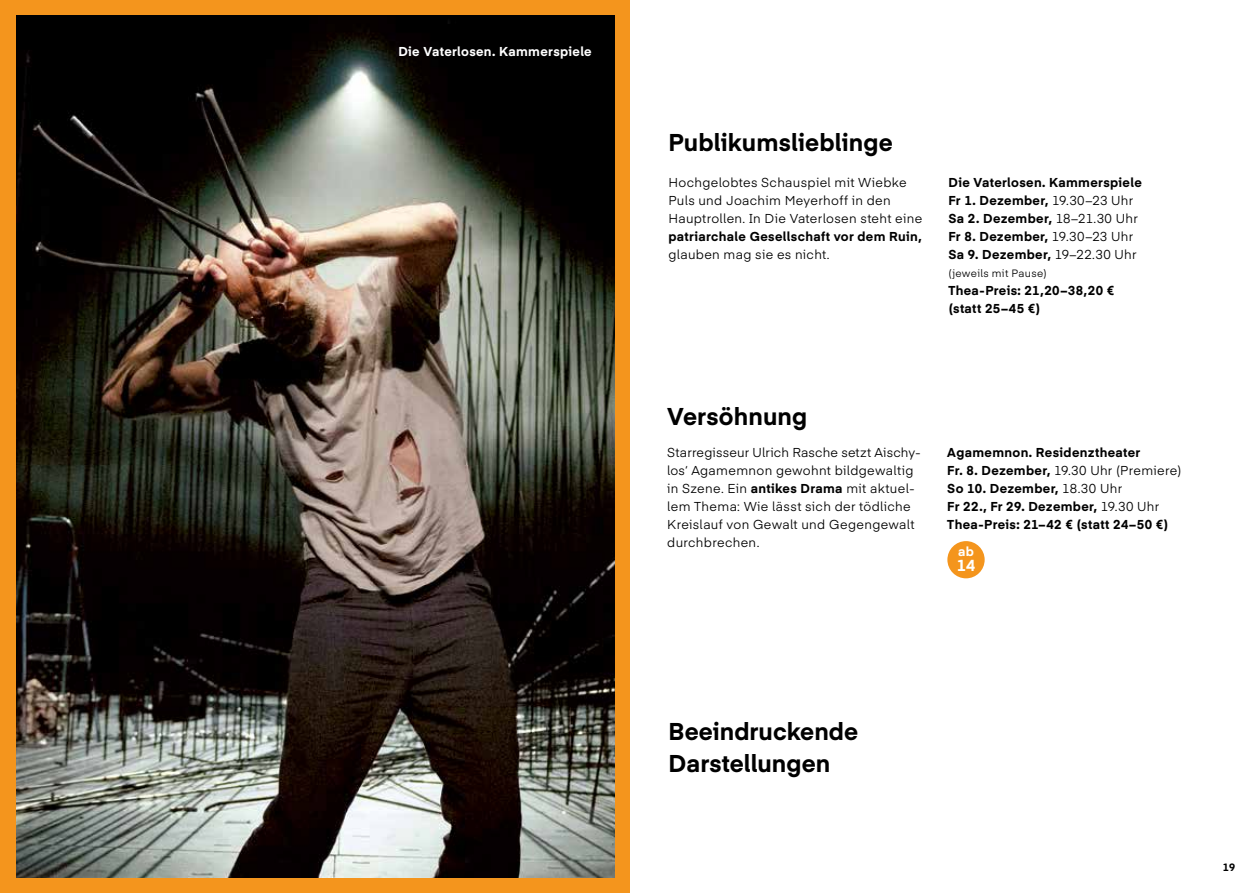
<style>
.page{position:relative;width:1259px;height:893px;background:#fff}
.page>*{position:absolute;margin:0;border:0;box-sizing:border-box;transform-origin:0 0}
.t1{font:700 24px/31.5px "Eina 04";letter-spacing:.005em;color:#000}
.t2{font:700 15.75px "Eina 04";color:#fff}
.t3{font:700 12.75px/18px "Eina 04";letter-spacing:.025em;color:#000}
.t4{font:12.75px/18px "Eina 04";letter-spacing:.025em;color:#000}
.t5{font:700 12.75px "Eina 04";letter-spacing:.025em;color:#fff}
.t6{font:10.5px "Eina 04";letter-spacing:.03em;color:#000}
.t7{font:700 10.5px "Eina 04";color:#000}
.s1{font-weight:400}
.s2{font-weight:700}
</style>
<div class="page">
<div style="left:947px;top:541px;width:37px;height:37px;background:#f4951d;border-radius:50%"></div>
<img style="left:15px;top:15px;width:600px;height:863px">
<div style="left:0;top:0;width:15px;height:893px;background:#f4951d"></div>
<div style="left:11px;top:878px;width:607px;height:15px;background:#f4951d"></div>
<div style="left:615px;top:0;width:15px;height:893px;background:#f4951d"></div>
<div style="left:11px;top:0;width:607px;height:15px;background:#f4951d"></div>
<p class="t5" style="left:398px;top:42px;width:195px">Die Vaterlosen. Kammerspiele</p>
<h1 class="t1" style="left:668px;top:125px;width:226px">Publikumslieblinge</h1>
<p class="t4" style="left:668px;top:172px;width:255px">Hochgelobtes Schauspiel mit Wiebke<br>Puls und Joachim Meyerhoff in den<br>Hauptrollen. In Die Vaterlosen steht eine</p>
<p class="t3" style="left:668px;top:226px;width:255px">patriarchale Gesellschaft vor dem Ruin,</p>
<p class="t4" style="left:668px;top:244px;width:163px">glauben mag sie es nicht.</p>
<p class="t3" style="left:948px;top:172px;width:195px">Die Vaterlosen. Kammerspiele<br>Fr 1. Dezember, <span class="s1">19.30–23 Uhr<br></span>Sa 2. Dezember, <span class="s1">18–21.30 Uhr<br></span>Fr 8. Dezember, <span class="s1">19.30–23 Uhr<br></span>Sa 9. Dezember, <span class="s1">19–22.30 Uhr</span></p>
<p class="t6" style="left:948px;top:265px;width:100px">(jeweils mit Pause)</p>
<p class="t3" style="left:948px;top:280px;width:167px">Thea-Preis: 21,20–38,20 € (statt 25–45 €)</p>
<h1 class="t1" style="left:667px;top:399px;width:141px">Versöhnung</h1>
<p class="t4" style="left:667px;top:442px;width:255px">Starregisseur Ulrich Rasche setzt Aischy&shy;los‘ Agamemnon gewohnt bildgewaltig in Szene. Ein <span class="s2">antikes Drama</span> mit aktuel&shy;lem Thema: Wie lässt sich der tödliche Kreislauf von Gewalt und Gegengewalt durchbrechen.</p>
<p class="t3" style="left:947px;top:442px;width:235px">Agamemnon. Residenztheater<br>Fr. 8. Dezember, <span class="s1">19.30 Uhr (Premiere)<br></span>So 10. Dezember, <span class="s1">18.30 Uhr<br></span>Fr 22., Fr 29. Dezember, <span class="s1">19.30 Uhr<br></span>Thea-Preis: 21–42 € (statt 24–50 €)</p>
<p class="t5" style="left:958px;top:542px;width:17px">ab</p>
<p class="t2" style="left:956px;top:553px;width:20px">14</p>
<h1 class="t1" style="left:668px;top:714px;width:191px">Beeindruckende<br>Darstellungen</h1>
<p class="t7" style="left:1222px;top:860px;width:14px">19</p>
</div>
